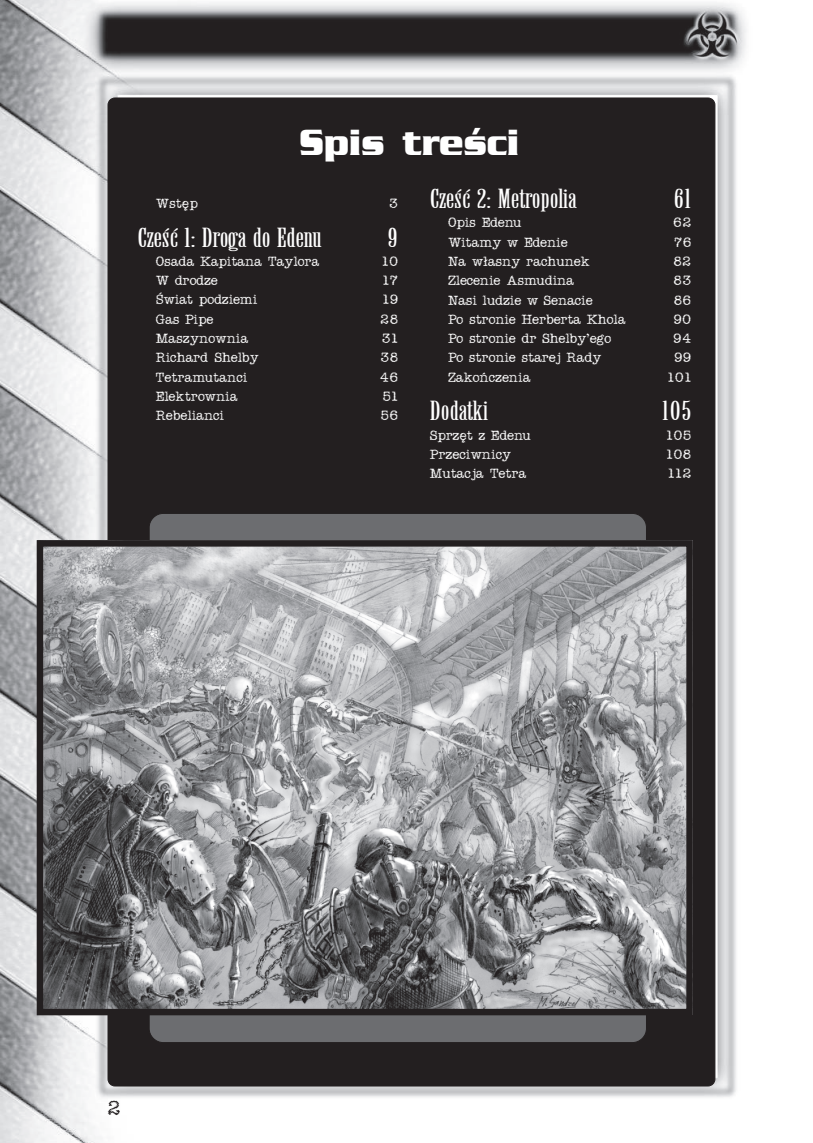
<style>
.page{position:relative;width:813px;height:1143px;background:#fff}
.page>*{position:absolute;margin:0;border:0;box-sizing:border-box;transform-origin:0 0}
.t1{font:35.35px "EFN Widok";letter-spacing:-.005em;color:#fff}
.t2{font:25.72px "EFN Spokojny";letter-spacing:-.005em;color:#fff}
.t3{font:19.25px "EFN Maszyna";color:#231f20}
.t4{font:12.95px "EFN Maszyna";letter-spacing:-.01em;color:#fff}
</style>
<div class="page">
<img style="left:0;top:0;width:746px;height:1143px">
<div style="left:108px;top:98px;width:607px;height:988px;background:#231f20"></div>
<hr style="left:133px;top:167px;width:552px;height:1px;background:#231f20">
<div style="left:149px;top:513px;width:497px;height:530px;background:#6c6d70"></div>
<img style="left:44px;top:547px;width:641px;height:461px">
<div style="left:37px;top:540px;width:655px;height:475px;border:6px solid #231f20"></div>
<h1 class="t1" style="left:299px;top:130px;width:222px">Spis treści</h1>
<p class="t4" style="left:156px;top:196px;width:43px">Wstęp</p>
<p class="t4" style="left:389px;top:196px;width:10px">3</p>
<h2 class="t2" style="left:137px;top:223px;width:186px">Cześć 1: Droga do Edenu</h2>
<h2 class="t2" style="left:388px;top:223px;width:11px">9</h2>
<p class="t4" style="left:156px;top:254px;width:165px">Osada Kapitana Taylora</p>
<p class="t4" style="left:382px;top:254px;width:17px">10</p>
<p class="t4" style="left:156px;top:273px;width:63px">W drodze</p>
<p class="t4" style="left:382px;top:273px;width:17px">17</p>
<p class="t4" style="left:156px;top:293px;width:103px">Świat podziemi</p>
<p class="t4" style="left:383px;top:293px;width:17px">19</p>
<p class="t4" style="left:156px;top:312px;width:59px">Gas Pipe</p>
<p class="t4" style="left:380px;top:312px;width:19px">28</p>
<p class="t4" style="left:156px;top:331px;width:94px">Maszynownia</p>
<p class="t4" style="left:382px;top:331px;width:17px">31</p>
<p class="t4" style="left:156px;top:350px;width:105px">Richard Shelby</p>
<p class="t4" style="left:380px;top:350px;width:19px">38</p>
<p class="t4" style="left:156px;top:370px;width:93px">Tetramutanci</p>
<p class="t4" style="left:380px;top:370px;width:19px">46</p>
<p class="t4" style="left:156px;top:389px;width:83px">Elektrownia</p>
<p class="t4" style="left:382px;top:389px;width:17px">51</p>
<p class="t4" style="left:156px;top:408px;width:70px">Rebelianci</p>
<p class="t4" style="left:381px;top:408px;width:18px">56</p>
<h2 class="t2" style="left:430px;top:184px;width:148px">Cześć 2: Metropolia</h2>
<h2 class="t2" style="left:673px;top:184px;width:18px">61</h2>
<p class="t4" style="left:448px;top:215px;width:75px">Opis Edenu</p>
<p class="t4" style="left:673px;top:215px;width:19px">62</p>
<p class="t4" style="left:448px;top:235px;width:121px">Witamy w Edenie</p>
<p class="t4" style="left:674px;top:235px;width:18px">76</p>
<p class="t4" style="left:448px;top:254px;width:143px">Na własny rachunek</p>
<p class="t4" style="left:673px;top:254px;width:19px">82</p>
<p class="t4" style="left:448px;top:273px;width:127px">Zlecenie Asmudina</p>
<p class="t4" style="left:673px;top:273px;width:19px">83</p>
<p class="t4" style="left:448px;top:293px;width:146px">Nasi ludzie w Senacie</p>
<p class="t4" style="left:674px;top:293px;width:18px">86</p>
<p class="t4" style="left:448px;top:312px;width:179px">Po stronie Herberta Khola</p>
<p class="t4" style="left:673px;top:312px;width:19px">90</p>
<p class="t4" style="left:448px;top:331px;width:164px">Po stronie dr Shelby’ego</p>
<p class="t4" style="left:673px;top:331px;width:19px">94</p>
<p class="t4" style="left:448px;top:350px;width:155px">Po stronie starej Rady</p>
<p class="t4" style="left:674px;top:350px;width:18px">99</p>
<p class="t4" style="left:448px;top:370px;width:84px">Zakończenia</p>
<p class="t4" style="left:668px;top:370px;width:24px">101</p>
<h2 class="t2" style="left:430px;top:397px;width:60px">Dodatki</h2>
<h2 class="t2" style="left:662px;top:397px;width:30px">105</h2>
<p class="t4" style="left:430px;top:428px;width:102px">Sprzęt z Edenu</p>
<p class="t4" style="left:666px;top:428px;width:26px">105</p>
<p class="t4" style="left:430px;top:447px;width:83px">Przeciwnicy</p>
<p class="t4" style="left:666px;top:447px;width:26px">108</p>
<p class="t4" style="left:430px;top:466px;width:98px">Mutacja Tetra</p>
<p class="t4" style="left:668px;top:466px;width:24px">112</p>
<h3 class="t3" style="left:108px;top:1097px;width:14px">2</h3>
</div>
